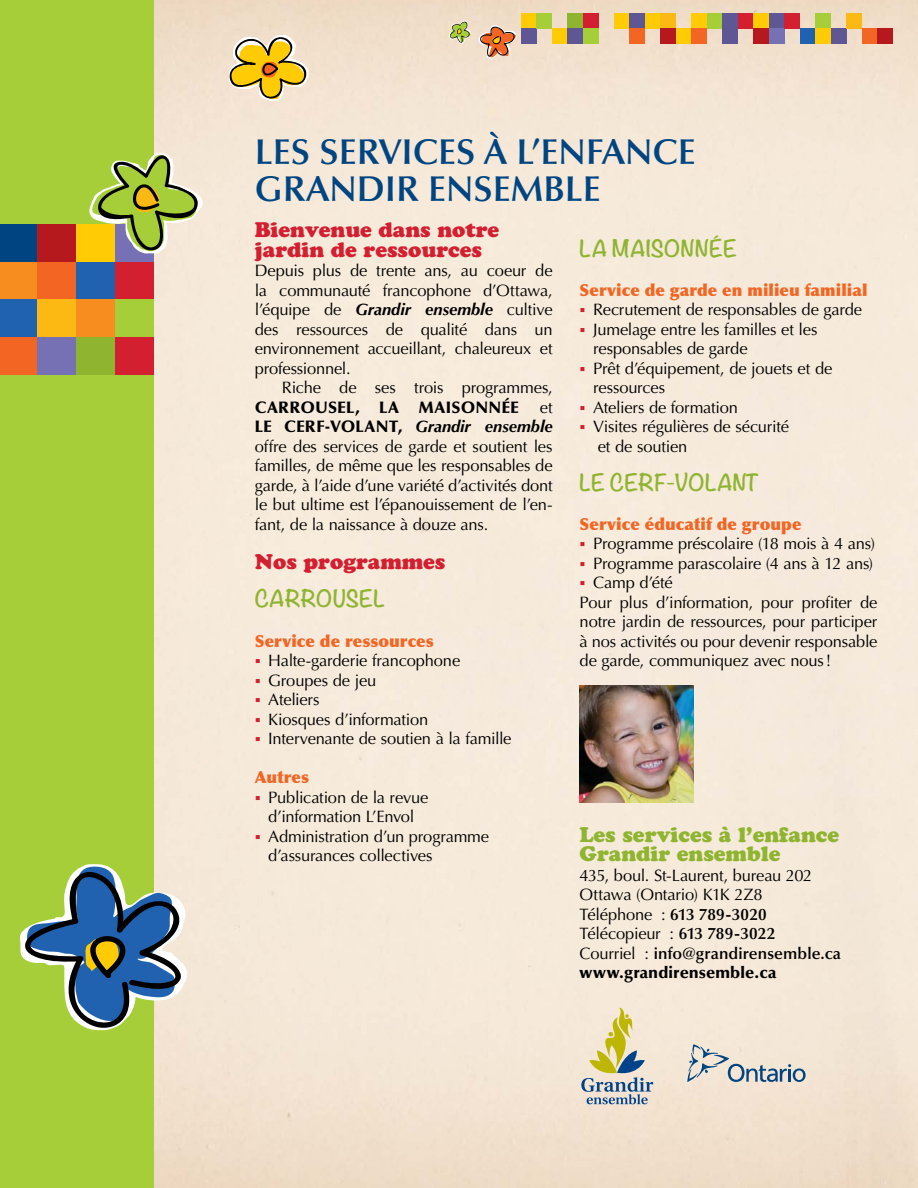
<style>
.page{position:relative;width:918px;height:1188px;background:#fff}
.page>*{position:absolute;margin:0;border:0;box-sizing:border-box;transform-origin:0 0}
.t1{font:600 36px/37.5px "Optima LT Std";color:#004581}
.t2{font:21px/19.5px "Cooper Black Std";color:#d41f30}
.t3{font:21px/19.5px "Cooper Black Std";color:#8fb430}
.t4{font:700 21px "Noteworthy";letter-spacing:-.01em;color:#8fb430}
.t5{font:16.5px/19.5px "Optima LT Std";letter-spacing:-.01em;color:#000}
.t6{font:900 16.5px "Optima LT Std";letter-spacing:.005em;color:#f26522}
.t7{font:900 16.5px "Optima LT Std";letter-spacing:.015em;color:#000}
.s1{font-weight:700;font-style:italic}
.s2{font-weight:900}
.s3{font-weight:600}
</style>
<div class="page">
<img style="left:154px;top:0;width:764px;height:1188px">
<div style="left:521px;top:13px;width:15px;height:15px;background:#ffcb05"></div>
<div style="left:521px;top:28px;width:15px;height:16px;background:#5e5794"></div>
<div style="left:645px;top:13px;width:15px;height:15px;background:#ffcb05"></div>
<div style="left:769px;top:13px;width:16px;height:15px;background:#5e5794"></div>
<div style="left:769px;top:28px;width:16px;height:16px;background:#7670b4"></div>
<div style="left:583px;top:13px;width:15px;height:15px;background:#d41f30"></div>
<div style="left:583px;top:28px;width:15px;height:16px;background:#a6ce39"></div>
<div style="left:707px;top:13px;width:15px;height:15px;background:#a6ce39"></div>
<div style="left:831px;top:28px;width:16px;height:16px;background:#5e5794"></div>
<div style="left:552px;top:28px;width:15px;height:16px;background:#ffcb05"></div>
<div style="left:676px;top:28px;width:15px;height:16px;background:#ffcb05"></div>
<div style="left:800px;top:28px;width:16px;height:16px;background:#2062af"></div>
<div style="left:614px;top:13px;width:15px;height:15px;background:#ffcb05"></div>
<div style="left:738px;top:13px;width:16px;height:15px;background:#d41f30"></div>
<div style="left:862px;top:28px;width:16px;height:16px;background:#f26522"></div>
<div style="left:536px;top:13px;width:16px;height:15px;background:#a6ce39"></div>
<div style="left:660px;top:13px;width:16px;height:15px;background:#fdb913"></div>
<div style="left:660px;top:28px;width:16px;height:16px;background:#b5191e"></div>
<div style="left:785px;top:13px;width:15px;height:15px;background:#d41f30"></div>
<div style="left:722px;top:13px;width:16px;height:15px;background:#5e5794"></div>
<div style="left:722px;top:28px;width:16px;height:16px;background:#5e5794"></div>
<div style="left:847px;top:13px;width:15px;height:15px;background:#fdb913"></div>
<div style="left:567px;top:13px;width:16px;height:15px;background:#8fb430"></div>
<div style="left:567px;top:28px;width:16px;height:16px;background:#5e5794"></div>
<div style="left:691px;top:13px;width:16px;height:15px;background:#ffcb05"></div>
<div style="left:691px;top:28px;width:16px;height:16px;background:#f26522"></div>
<div style="left:816px;top:13px;width:15px;height:15px;background:#a6ce39"></div>
<div style="left:816px;top:28px;width:15px;height:16px;background:#ffcb05"></div>
<div style="left:629px;top:13px;width:16px;height:15px;background:#5e5794"></div>
<div style="left:629px;top:28px;width:16px;height:16px;background:#f26522"></div>
<div style="left:754px;top:13px;width:15px;height:15px;background:#ffcb05"></div>
<div style="left:754px;top:28px;width:15px;height:16px;background:#b5191e"></div>
<div style="left:878px;top:28px;width:15px;height:16px;background:#b5191e"></div>
<svg style="left:478px;top:25px;width:39px;height:34px"></svg>
<svg style="left:449px;top:20px;width:22px;height:24px"></svg>
<div style="left:0;top:0;width:154px;height:1188px;background:#a6ce39"></div>
<div style="left:115px;top:337px;width:39px;height:37px;background:#d41f30"></div>
<div style="left:76px;top:337px;width:39px;height:37px;background:#8fb430"></div>
<div style="left:37px;top:337px;width:39px;height:37px;background:#7670b4"></div>
<div style="left:0;top:337px;width:37px;height:37px;background:#f26522"></div>
<div style="left:76px;top:299px;width:39px;height:38px;background:#f78d1e"></div>
<div style="left:37px;top:299px;width:39px;height:38px;background:#fdb913"></div>
<div style="left:0;top:299px;width:37px;height:38px;background:#2062af"></div>
<div style="left:115px;top:261px;width:39px;height:38px;background:#d41f30"></div>
<div style="left:76px;top:261px;width:39px;height:38px;background:#2062af"></div>
<div style="left:37px;top:261px;width:39px;height:38px;background:#f26522"></div>
<div style="left:0;top:261px;width:37px;height:38px;background:#f78d1e"></div>
<div style="left:115px;top:224px;width:39px;height:37px;background:#7670b4"></div>
<div style="left:76px;top:224px;width:39px;height:37px;background:#ffcb05"></div>
<div style="left:37px;top:224px;width:39px;height:37px;background:#b5191e"></div>
<div style="left:0;top:224px;width:37px;height:37px;background:#004581"></div>
<svg style="left:89px;top:152px;width:114px;height:102px"></svg>
<svg style="left:20px;top:864px;width:171px;height:166px"></svg>
<svg style="left:227px;top:35px;width:82px;height:66px;background:#dcbe6a"></svg>
<img style="left:580px;top:686px;width:113px;height:117px">
<svg style="left:687px;top:1044px;width:119px;height:38px;background:#cbcbc7"></svg>
<svg style="left:581px;top:1007px;width:72px;height:97px;background:#cecbaf"></svg>
<svg style="left:256px;top:659px;width:4px;height:4px"></svg>
<svg style="left:256px;top:679px;width:4px;height:4px"></svg>
<svg style="left:256px;top:698px;width:4px;height:4px"></svg>
<svg style="left:256px;top:718px;width:4px;height:4px"></svg>
<svg style="left:256px;top:737px;width:4px;height:4px"></svg>
<svg style="left:256px;top:796px;width:4px;height:4px"></svg>
<svg style="left:256px;top:835px;width:4px;height:4px"></svg>
<svg style="left:581px;top:308px;width:4px;height:4px"></svg>
<svg style="left:581px;top:328px;width:4px;height:4px"></svg>
<svg style="left:581px;top:367px;width:4px;height:4px"></svg>
<svg style="left:581px;top:406px;width:4px;height:4px"></svg>
<svg style="left:581px;top:425px;width:4px;height:4px"></svg>
<svg style="left:581px;top:542px;width:4px;height:4px"></svg>
<svg style="left:581px;top:562px;width:4px;height:4px"></svg>
<svg style="left:581px;top:581px;width:4px;height:4px"></svg>
<h1 class="t1" style="left:255px;top:133px;width:442px">LES SERVICES À L’ENFANCE<br>GRANDIR ENSEMBLE</h1>
<p class="t2" style="left:255px;top:220px;width:246px">Bienvenue dans notre jardin de ressources</p>
<p class="t5" style="left:255px;top:261px;width:299px;text-align:justify">Depuis plus de trente ans, au coeur de la communauté francophone d’Ottawa, l’équipe de <span class="s1">Grandir ensemble</span> cultive des ressources de qualité dans un environnement accueillant, chaleureux et professionnel.</p>
<p class="t5" style="left:282px;top:378px;width:272px">Riche de ses trois programmes,</p>
<p class="t7" style="left:255px;top:397px;width:265px">CARROUSEL, LA MAISONNÉE</p>
<p class="t4" style="left:580px;top:229px;width:159px">LA MAISONNÉE</p>
<p class="t6" style="left:580px;top:280px;width:289px">Service de garde en milieu familial</p>
<p class="t5" style="left:593px;top:300px;width:271px">Recrutement de responsables de garde<br>Jumelage entre les familles et les responsables de garde<br>Prêt d’équipement, de jouets et de ressources<br>Ateliers de formation<br>Visites régulières de sécurité<br>et de soutien</p>
<p class="t4" style="left:580px;top:463px;width:181px">LE CERF-VOLANT</p>
<p class="t6" style="left:580px;top:514px;width:223px">Service éducatif de groupe</p>
<p class="t5" style="left:593px;top:534px;width:283px">Programme préscolaire (18 mois à 4 ans)</p>
<p class="t5" style="left:593px;top:553px;width:282px">Programme parascolaire (4 ans à 12 ans)</p>
<p class="t5" style="left:593px;top:573px;width:81px">Camp d’été</p>
<p class="t5" style="left:580px;top:592px;width:299px">Pour plus d’information, pour profiter de</p>
<p class="t5" style="left:580px;top:612px;width:299px">notre jardin de ressources, pour participer</p>
<p class="t5" style="left:580px;top:631px;width:299px">à nos activités ou pour devenir responsable</p>
<p class="t5" style="left:580px;top:651px;width:253px">de garde, communiquez avec nous!</p>
<p class="t5" style="left:255px;top:397px;width:299px;text-align:justify;text-indent:285px">et <span class="s2">LE CERF-VOLANT,</span> <span class="s1">Grandir ensemble </span>offre des services de garde et soutient les familles, de même que les responsables de garde, à l’aide d’une variété d’activités dont le but ultime est l’épanouissement de l’en&shy;fant, de la naissance à douze ans.</p>
<p class="t2" style="left:255px;top:551px;width:192px">Nos programmes</p>
<p class="t4" style="left:255px;top:580px;width:132px">CARROUSEL</p>
<p class="t6" style="left:255px;top:631px;width:180px">Service de ressources</p>
<p class="t5" style="left:268px;top:651px;width:245px">Halte-garderie francophone<br>Groupes de jeu<br>Ateliers<br>Kiosques d’information<br>Intervenante de soutien à la famille</p>
<p class="t6" style="left:255px;top:767px;width:56px">Autres</p>
<p class="t5" style="left:268px;top:787px;width:222px">Publication de la revue d’information L’Envol<br>Administration d’un programme d’assurances collectives</p>
<p class="t3" style="left:580px;top:824px;width:261px">Les services à l’enfance<br>Grandir ensemble</p>
<p class="t5" style="left:580px;top:865px;width:263px">435, boul. St-Laurent, bureau 202<br>Ottawa (Ontario) K1K 2Z8<br>Téléphone : <span class="s3">613 789-3020<br></span>Télécopieur : <span class="s3">613 789-3022<br></span>Courriel : <span class="s3">info@grandirensemble.ca </span><span class="s2">www.grandirensemble.ca</span></p>
</div>
